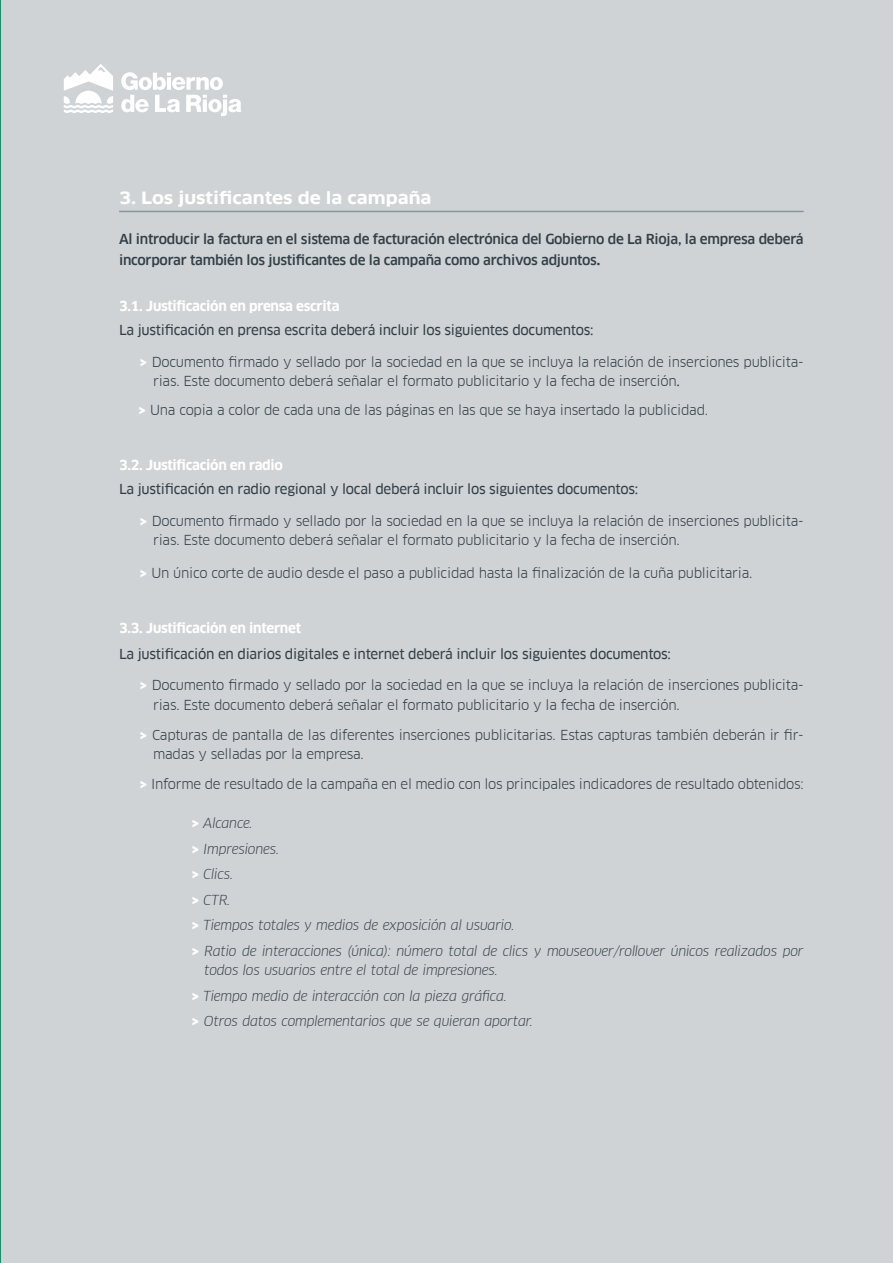
<style>
.page{position:relative;width:893px;height:1263px;background:#fff}
.page>*{position:absolute;margin:0;border:0;box-sizing:border-box;transform-origin:0 0}
.Estilo_de_párrafo_1{font:700 expanded 16.5px "Clan Offc Pro";color:#fff}
.t1{font:13.5px/19.5px "Clan Offc Pro";letter-spacing:-.02em;color:#333f47}
.t2{font:italic 13.5px/19.5px "Clan Offc Pro";letter-spacing:-.02em;color:#333f47}
.t3{font:13.5px "Clan Offc Pro News";letter-spacing:-.02em;color:#333f47}
.t4{font:500 13.5px/20.2px "Clan Offc Pro";letter-spacing:-.02em;color:#333f47}
.t5{font:700 13.5px "Clan Offc Pro";letter-spacing:-.02em;color:#fff}
.s1{font-size:15.75px}
.s2{font-weight:900;color:#fff}
.s3{font-family:"Clan Offc Pro News"}
.s4{font-weight:900;font-style:normal;color:#fff}
</style>
<div class="page">
<div style="left:1px;top:0;width:892px;height:1263px;background:#d0d3d5"></div>
<svg style="left:64px;top:64px;width:49px;height:49px"></svg>
<svg style="left:121px;top:72px;width:120px;height:44px"></svg>
<svg style="left:0;top:0;width:1px;height:1263px"></svg>
<hr style="left:119px;top:211px;width:685px;height:1px;background:#8a969f">
<p class="Estilo_de_párrafo_1" style="left:119px;top:188px;width:314px">3. Los justificantes de la campaña</p>
<p class="t4" style="left:119px;top:229px;width:686px">Al introducir la factura en el sistema de facturación electrónica del Gobierno de La Rioja, la empresa deberá incorporar también los justificantes de la campaña como archivos adjuntos<span class="s1">.</span></p>
<p class="t5" style="left:119px;top:298px;width:222px">3.1. Justificación en prensa escrita</p>
<p class="t3" style="left:119px;top:322px;width:476px">La justificación en prensa escrita deberá incluir los siguientes documentos:</p>
<p class="t1" style="left:153px;top:352px;width:652px;text-indent:-14px"><span class="s2">&gt;</span> Documento firmado y sellado por la sociedad en la que se incluya la relación de inserciones publicita&shy;rias. Este documento deberá señalar el formato publicitario y la fecha de inserción<span class="s3">.</span></p>
<p class="t1" style="left:138px;top:400px;width:571px"><span class="s2">&gt;</span> Una copia a color de cada una de las páginas en las que se haya insertado la publicidad.</p>
<p class="t5" style="left:119px;top:457px;width:165px">3.2. Justificación en radio</p>
<p class="t3" style="left:119px;top:481px;width:521px">La justificación en radio regional y local deberá incluir los siguientes documentos:</p>
<p class="t1" style="left:153px;top:511px;width:652px;text-indent:-14px"><span class="s2">&gt;</span> Documento firmado y sellado por la sociedad en la que se incluya la relación de inserciones publicita&shy;rias. Este documento deberá señalar el formato publicitario y la fecha de inserción.</p>
<p class="t1" style="left:139px;top:563px;width:614px"><span class="s2">&gt;</span> Un único corte de audio desde el paso a publicidad hasta la finalización de la cuña publicitaria.</p>
<p class="t5" style="left:119px;top:620px;width:184px">3.3. Justificación en internet</p>
<p class="t3" style="left:119px;top:646px;width:553px">La justificación en diarios digitales e internet deberá incluir los siguientes documentos:</p>
<p class="t1" style="left:153px;top:676px;width:652px;text-indent:-14px"><span class="s2">&gt;</span> Documento firmado y sellado por la sociedad en la que se incluya la relación de inserciones publicita&shy;rias. Este documento deberá señalar el formato publicitario y la fecha de inserción.</p>
<p class="t1" style="left:153px;top:725px;width:652px;text-indent:-14px"><span class="s2">&gt;</span> Capturas de pantalla de las diferentes inserciones publicitarias. Estas capturas también deberán ir fir&shy;madas y selladas por la empresa.</p>
<p class="t1" style="left:139px;top:775px;width:666px"><span class="s2">&gt;</span> Informe de resultado de la campaña en el medio con los principales indicadores de resultado obtenidos:</p>
<p class="t2" style="left:191px;top:814px;width:63px"><span class="s4">&gt;</span> Alcance.</p>
<p class="t2" style="left:191px;top:839px;width:89px"><span class="s4">&gt;</span> Impresiones.</p>
<p class="t2" style="left:191px;top:865px;width:44px"><span class="s4">&gt;</span> Clics.</p>
<p class="t2" style="left:191px;top:890px;width:41px"><span class="s4">&gt;</span> CTR.</p>
<p class="t2" style="left:191px;top:916px;width:325px"><span class="s4">&gt;</span> Tiempos totales y medios de exposición al usuario.</p>
<p class="t2" style="left:204px;top:941px;width:601px;text-indent:-13px"><span class="s4">&gt;</span> Ratio de interacciones (única): número total de clics y mouseover/rollover únicos realizados por todos los usuarios entre el total de impresiones.</p>
<p class="t2" style="left:191px;top:986px;width:317px"><span class="s4">&gt;</span> Tiempo medio de interacción con la pieza gráfica.</p>
<p class="t2" style="left:191px;top:1012px;width:343px"><span class="s4">&gt;</span> Otros datos complementarios que se quieran aportar.</p>
</div>
